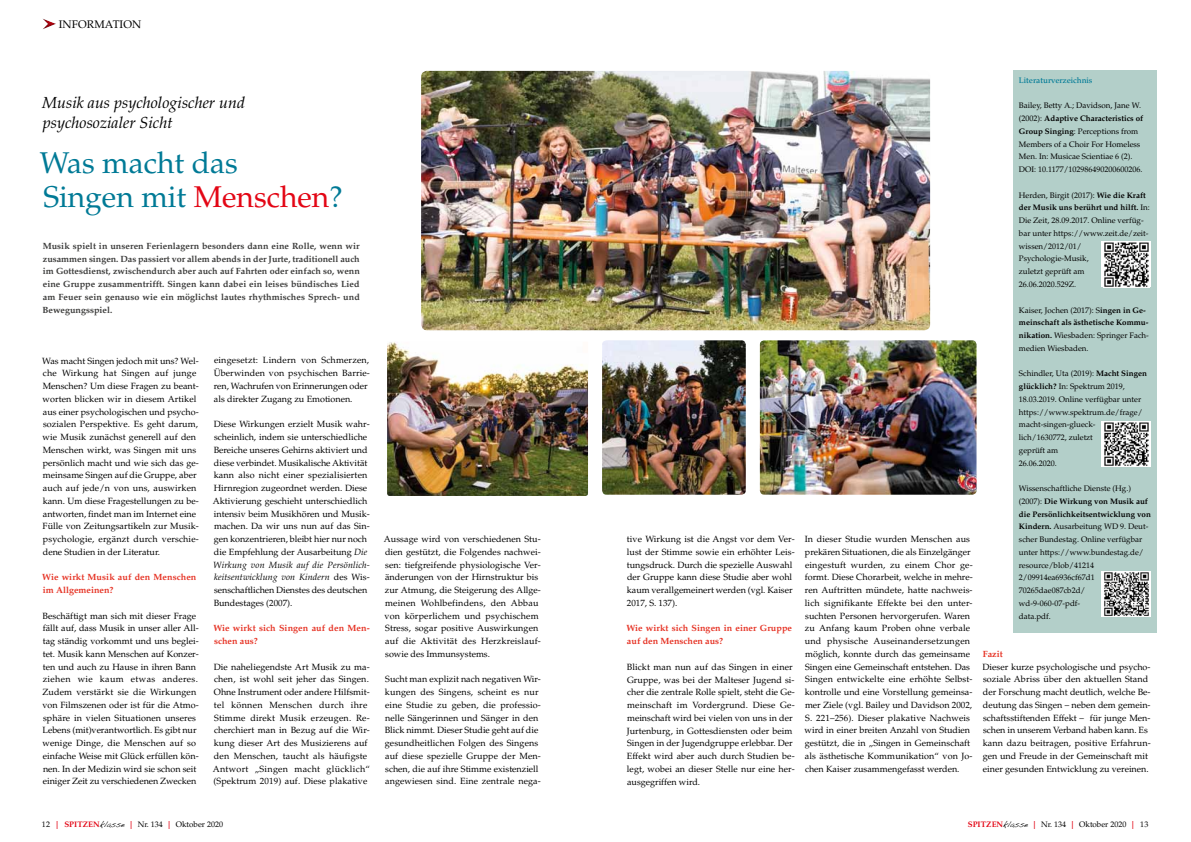
<style>
.page{position:relative;width:1191px;height:842px;background:#fff}
.page>*{position:absolute;margin:0;border:0;box-sizing:border-box;transform-origin:0 0}
.t1{font:30px/34px "Palatino LT Std";color:#007a96}
.t2{font:italic 16px/20px "Palatino LT Std";color:#000}
.t3{font:11px "Palatino LT Std";letter-spacing:.01em;color:#000}
.t4{font:9px/12.8px "Palatino LT Std";letter-spacing:.005em;color:#000}
.t5{font:700 9px/12.8px "Palatino LT Std";letter-spacing:.005em;color:#3c3c3b;text-align:justify}
.t6{font:700 9px/12.8px "Palatino LT Std";letter-spacing:.005em;color:#e63325}
.t7{font:8px/12.8px "Palatino LT Std";color:#000}
.t8{font:500 8px "Palatino LT Std";color:#007a96}
.s1{color:#e30615}
.s2{font-style:italic}
.s3{font-weight:700}
.s4{font-weight:700;color:#e30615}
.s5{font-family:"Handwriting Dakota"}
</style>
<div class="page">
<div style="left:41px;top:18px;width:15px;height:12px;background:#000;opacity:.5"></div>
<div style="left:1013px;top:71px;width:144px;height:562px;background:#b3cfc9"></div>
<img style="left:421px;top:71px;width:509px;height:259px">
<img style="left:387px;top:342px;width:201px;height:154px">
<img style="left:602px;top:340px;width:144px;height:155px">
<img style="left:760px;top:340px;width:216px;height:155px">
<div style="left:1101px;top:242px;width:50px;height:45px;background:#fff"></div>
<img style="left:1104px;top:242px;width:45px;height:45px">
<div style="left:1101px;top:421px;width:50px;height:45px;background:#fff"></div>
<img style="left:1104px;top:422px;width:45px;height:44px">
<div style="left:1101px;top:571px;width:50px;height:46px;background:#fff"></div>
<img style="left:1104px;top:572px;width:45px;height:44px">
<p class="t3" style="left:59px;top:18px;width:23px">Inform</p>
<p class="t3" style="left:105px;top:18px;width:38px">ation</p>
<h2 class="t2" style="left:42px;top:93px;width:204px">Musik aus psychologischer und psychosozialer Sicht</h2>
<h1 class="t1" style="left:40px;top:147px;width:304px">Was macht das<br>Singen mit <span class="s1">Menschen</span>?</h1>
<p class="t5" style="left:43px;top:239px;width:319px">Musik spielt in unseren Ferienlagern besonders dann eine Rolle, wenn wir zusammen singen. Das passiert vor allem abends in der Jurte, traditionell auch im Gottesdienst, zwischendurch aber auch auf Fahrten oder einfach so, wenn eine Gruppe zusammentrifft. Singen kann dabei ein leises bündisches Lied am Feuer sein genauso wie ein möglichst lautes rhythmisches Sprech- und Bewegungsspiel.</p>
<p class="t4" style="left:42px;top:354px;width:158px">Was macht Singen jedoch mit uns? Wel&shy;che Wirkung hat Singen auf junge Menschen? Um diese Fragen zu beant&shy;worten blicken wir in diesem Artikel aus einer psychologischen und psycho&shy;sozialen Perspektive. Es geht darum, wie Musik zunächst generell auf den Menschen wirkt, was Singen mit uns persönlich macht und wie sich das ge&shy;meinsame Singen auf die Gruppe, aber auch auf jede/n von uns, auswirken kann. Um diese Fragestellungen zu be&shy;antworten, findet man im Internet eine Fülle von Zeitungsartikeln zur Musik&shy;psychologie, ergänzt durch verschie&shy;dene Studien in der Literatur.</p>
<p class="t6" style="left:42px;top:571px;width:156px">Wie wirkt Musik auf den Menschen im Allgemeinen?</p>
<p class="t4" style="left:42px;top:609px;width:158px">Beschäftigt man sich mit dieser Frage fällt auf, dass Musik in unser aller All&shy;tag ständig vorkommt und uns beglei&shy;tet. Musik kann Menschen auf Konzer&shy;ten und auch zu Hause in ihren Bann ziehen wie kaum etwas anderes.<br>Zudem verstärkt sie die Wirkungen von Filmszenen oder ist für die Atmo&shy;sphäre in vielen Situationen unseres Lebens (mit)verantwortlich. Es gibt nur wenige Dinge, die Menschen auf so einfache Weise mit Glück erfüllen kön&shy;nen. In der Medizin wird sie schon seit einiger Zeit zu verschiedenen Zwecken</p>
<p class="t4" style="left:214px;top:354px;width:158px">eingesetzt: Lindern von Schmerzen, Überwinden von psychischen Barrie&shy;ren, Wachrufen von Erinnerungen oder als direkter Zugang zu Emotionen.</p>
<p class="t4" style="left:213px;top:418px;width:159px">Diese Wirkungen erzielt Musik wahr&shy;scheinlich, indem sie unterschiedliche Bereiche unseres Gehirns aktiviert und diese verbindet. Musikalische Aktivität kann also nicht einer spezialisierten Hirnregion zugeordnet werden. Diese Aktivierung geschieht unterschiedlich intensiv beim Musikhören und Musik&shy;machen. Da wir uns nun auf das Sin&shy;gen konzentrieren, bleibt hier nur noch die Empfehlung der Ausarbeitung <span class="s2">Die Wirkung von Musik auf die Persönlich&shy;keitsentwicklung von Kindern</span> des Wis&shy;senschaftlichen Dienstes des deutschen Bundestages (2007).</p>
<p class="t6" style="left:213px;top:622px;width:158px">Wie wirkt sich Singen auf den Men&shy;schen aus?</p>
<p class="t4" style="left:213px;top:660px;width:159px">Die naheliegendste Art Musik zu ma&shy;chen, ist wohl seit jeher das Singen.<br>Ohne Instrument oder andere Hilfsmit&shy;tel können Menschen durch ihre Stimme direkt Musik erzeugen. Re&shy;cherchiert man in Bezug auf die Wir&shy;kung dieser Art des Musizierens auf den Menschen, taucht als häufigste Antwort „Singen macht glücklich“ (Spektrum 2019) auf. Diese plakative</p>
<p class="t4" style="left:384px;top:533px;width:159px">Aussage wird von verschiedenen Stu&shy;dien gestützt, die Folgendes nachwei&shy;sen: tiefgreifende physiologische Ver&shy;änderungen von der Hirnstruktur bis zur Atmung, die Steigerung des Allge&shy;meinen Wohlbefindens, den Abbau von körperlichem und psychischem Stress, sogar positive Auswirkungen auf die Aktivität des Herzkreislauf&shy;sowie des Immunsystems.</p>
<p class="t4" style="left:385px;top:673px;width:158px">Sucht man explizit nach negativen Wir&shy;kungen des Singens, scheint es nur eine Studie zu geben, die professio&shy;nelle Sängerinnen und Sänger in den Blick nimmt. Dieser Studie geht auf die gesundheitlichen Folgen des Singens auf diese spezielle Gruppe der Men&shy;schen, die auf ihre Stimme existenziell angewiesen sind. Eine zentrale nega-</p>
<p class="t4" style="left:627px;top:533px;width:169px">tive Wirkung ist die Angst vor dem Ver&shy;lust der Stimme sowie ein erhöhter Leis&shy;tungsdruck. Durch die spezielle Auswahl der Gruppe kann diese Studie aber wohl kaum verallgemeinert werden (vgl. Kaiser 2017, S. 137).</p>
<p class="t6" style="left:626px;top:622px;width:167px">Wie wirkt sich Singen in einer Gruppe auf den Menschen aus?</p>
<p class="t4" style="left:627px;top:660px;width:169px">Blickt man nun auf das Singen in einer Gruppe, was bei der Malteser Jugend si&shy;cher die zentrale Rolle spielt, steht die Ge&shy;meinschaft im Vordergrund. Diese Ge&shy;meinschaft wird bei vielen von uns in der Jurtenburg, in Gottesdiensten oder beim Singen in der Jugendgruppe erlebbar. Der Effekt wird aber auch durch Studien be&shy;legt, wobei an dieser Stelle nur eine her&shy;ausgegriffen wird.</p>
<p class="t4" style="left:804px;top:533px;width:170px">In dieser Studie wurden Menschen aus prekären Situationen, die als Einzelgänger eingestuft wurden, zu einem Chor ge&shy;formt. Diese Chorarbeit, welche in mehre&shy;ren Auftritten mündete, hatte nachweis&shy;lich signifikante Effekte bei den unter&shy;suchten Personen hervorgerufen. Waren zu Anfang kaum Proben ohne verbale und physische Auseinandersetzungen möglich, konnte durch das gemeinsame Singen eine Gemeinschaft entstehen. Das Singen entwickelte eine erhöhte Selbst&shy;kontrolle und eine Vorstellung gemeinsa&shy;mer Ziele (vgl. Bailey und Davidson 2002, S. 221–256). Dieser plakative Nachweis wird in einer breiten Anzahl von Studien gestützt, die in „Singen in Gemeinschaft als ästhetische Kommunikation“ von Jo&shy;chen Kaiser zusammengefasst werden.</p>
<p class="t8" style="left:1019px;top:76px;width:75px">Literaturverzeichnis</p>
<p class="t7" style="left:1019px;top:99px;width:126px">Bailey, Betty A.; Davidson, Jane W. (2002): <span class="s3">Adaptive Characteristics of Group Singing</span>: Perceptions from Members of a Choir For Homeless Men. In: Musicae Scientiae 6 (2).<br>DOI: 10.1177/102986490200600206.</p>
<p class="t7" style="left:1019px;top:189px;width:132px">Herden, Birgit (2017): <span class="s3">Wie die Kraft der Musik uns berührt und hilft.</span> In:<br>Die Zeit, 28.09.2017. Online verfüg&shy;bar unter https://www.zeit.de/zeit&shy;wissen/2012/01/<br>Psychologie-Musik,<br>zuletzt geprüft am<br>26.06.2020.529Z.</p>
<p class="t7" style="left:1019px;top:303px;width:131px">Kaiser, Jochen (2017): S<span class="s3">ingen in Ge&shy;meinschaft als ästhetische Kommu&shy;nikation.</span> Wiesbaden: Springer Fach&shy;medien Wiesbaden.</p>
<p class="t7" style="left:1019px;top:367px;width:130px">Schindler, Uta (2019): <span class="s3">Macht Singen glücklich?</span> In: Spektrum 2019,<br>18.03.2019. Online verfügbar unter https://www.spektrum.de/frage/ macht-singen-glueck-<br>lich/1630772, zuletzt<br>geprüft am<br>26.06.2020.</p>
<p class="t7" style="left:1019px;top:482px;width:133px">Wissenschaftliche Dienste (Hg.) (2007): <span class="s3">Die Wirkung von Musik auf die Persönlichkeitsentwicklung von<br>Kindern.</span> Ausarbeitung WD 9. Deut&shy;scher Bundestag. Online verfügbar unter https://www.bundestag.de/ resource/blob/41214<br>2/09914ea6936cf67d1<br>70265dae087cb2d/<br>wd-9-060-07-pdf-<br>data.pdf.</p>
<p class="t6" style="left:982px;top:647px;width:21px">Fazit</p>
<p class="t4" style="left:982px;top:660px;width:169px">Dieser kurze psychologische und psycho&shy;soziale Abriss über den aktuellen Stand der Forschung macht deutlich, welche Be&shy;deutung das Singen – neben dem gemein&shy;schaftsstiftenden Effekt – für junge Men&shy;schen in unserem Verband haben kann. Es kann dazu beitragen, positive Erfahrun&shy;gen und Freude in der Gemeinschaft mit einer gesunden Entwicklung zu vereinen.</p>
<p class="t7" style="left:42px;top:818px;width:183px">12 <span class="s4">| SPITZEN</span><span class="s5">klasse</span> <span class="s4">|</span> Nr. 134 <span class="s4">|</span> Oktober 2020</p>
<p class="t7" style="left:967px;top:818px;width:182px"><span class="s4">SPITZEN</span><span class="s5">klasse</span> <span class="s4">|</span> Nr. 134 <span class="s4">|</span> Oktober 2020 <span class="s4">|</span> 13</p>
</div>
